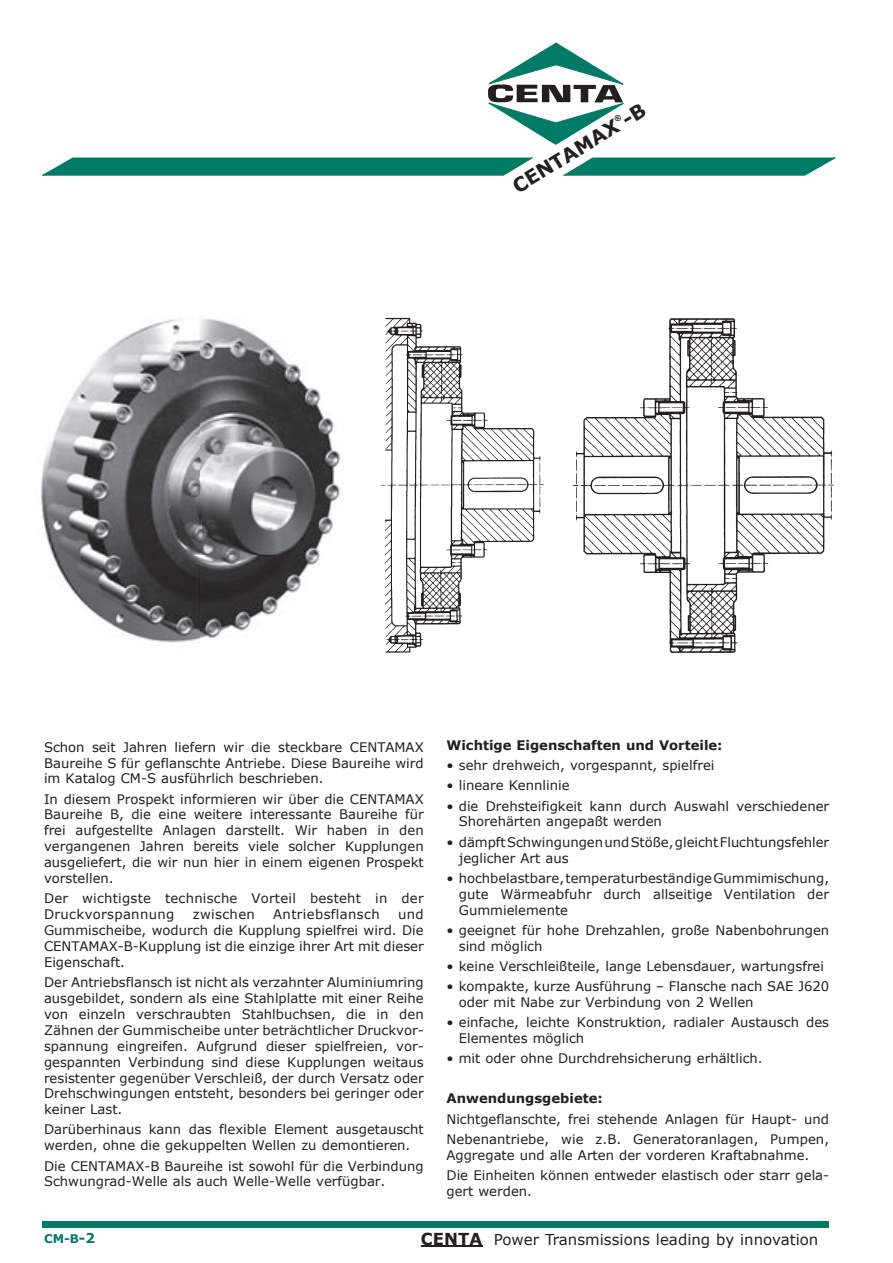
<style>
.page{position:relative;width:893px;height:1263px;background:#fff}
.page>*{position:absolute;margin:0;border:0;box-sizing:border-box;transform-origin:0 0}
.t1{font:700 19.5px "Verdana";color:#231f20}
.t2{font:15px "Verdana";color:#231f20}
.t3{font:13.2px/15.9px "Verdana";color:#231f20}
.t4{font:13.2px/15.9px "Verdana";letter-spacing:.02em;color:#231f20}
.t5{font:700 13.2px "Verdana";color:#231f20}
.t6{font:13.2px "Verdana";letter-spacing:.025em;color:#231f20}
.t7{font:700 12px "Verdana";color:#007c66}
.s1{font-size:13.5px}
.s2{font-weight:700;font-size:16.5px}
</style>
<div class="page">
<div style="left:43px;top:1222px;width:786px;height:6px;background:#007c66"></div>
<hr style="left:421px;top:1245px;width:61px;height:2px;background:#231f20">
<img style="left:381px;top:317px;width:454px;height:336px">
<img style="left:41px;top:318px;width:300px;height:325px">
<svg style="left:43px;top:43px;width:792px;height:133px"></svg>
<h1 class="t1" style="left:508px;top:176px;width:154px;rotate:-31deg">CENTAMAX -B</h1>
<p class="t3" style="left:44px;top:738px;width:381px;text-align:justify">Schon seit Jahren liefern wir die steckbare CENTAMAX Baureihe S für geflanschte Antriebe. Diese Baureihe wird im Katalog CM-S ausführlich beschrieben.</p>
<p class="t3" style="left:44px;top:790px;width:381px;text-align:justify">In diesem Prospekt informieren wir über die CENTAMAX Baureihe B, die eine weitere interessante Baureihe für frei aufgestellte Anlagen darstellt. Wir haben in den vergangenen Jahren bereits viele solcher Kupplungen ausgeliefert, die wir nun hier in einem eigenen Prospekt vorstellen.</p>
<p class="t4" style="left:44px;top:890px;width:381px">Der wichtigste technische Vorteil besteht in der<br>Druckvorspannung</p>
<p class="t6" style="left:193px;top:906px;width:64px">zwischen</p>
<p class="t6" style="left:273px;top:906px;width:108px">Antriebsflansch</p>
<p class="t3" style="left:44px;top:906px;width:381px;text-align:justify;text-indent:354px">und Gummischeibe, wodurch die Kupplung spielfrei wird. Die CENTAMAX-B-Kupplung ist die einzige ihrer Art mit dieser Eigenschaft.</p>
<p class="t3" style="left:44px;top:974px;width:381px;text-align:justify">Der Antriebsflansch ist nicht als verzahnter Aluminiumring ausgebildet, sondern als eine Stahlplatte mit einer Reihe von einzeln verschraubten Stahlbuchsen, die in den Zähnen der Gummischeibe unter beträchtlicher Druckvor&shy;span nung eingreifen. Aufgrund dieser spielfreien, vor&shy;gespannten Verbindung sind diese Kupplungen weitaus resistenter gegenüber Verschleiß, der durch Versatz oder Drehschwingungen entsteht, besonders bei geringer oder keiner Last.</p>
<p class="t3" style="left:44px;top:1121px;width:381px">Darüberhinaus kann das flexible Element ausgetauscht werden, ohne die gekuppelten Wellen zu demontieren.</p>
<p class="t3" style="left:44px;top:1157px;width:381px">Die CENTAMAX-B Baureihe ist sowohl für die Verbindung<br>Schwungrad-Welle als auch Welle-Welle verfügbar.</p>
<p class="t5" style="left:446px;top:737px;width:278px">Wichtige Eigenschaften und Vorteile:</p>
<p class="t3" style="left:446px;top:757px;width:269px">• sehr drehweich, vorgespannt, spielfrei</p>
<p class="t3" style="left:446px;top:777px;width:125px">• lineare Kennlinie</p>
<p class="t3" style="left:459px;top:797px;width:372px;text-indent:-12px">• die Drehsteifigkeit kann durch Auswahl verschiedener<br>Shorehärten angepaßt werden</p>
<p class="t3" style="left:459px;top:833px;width:372px;text-indent:-12px">• dämpft Schwingungen und Stöße, gleicht Fluchtungsfehler jeglicher Art aus</p>
<p class="t3" style="left:459px;top:869px;width:372px;text-align:justify;text-indent:-12px">• hochbelastbare, temperaturbeständige Gummimischung, gute Wärmeabfuhr durch allseitige Ventilation der Gum mi elemente</p>
<p class="t3" style="left:459px;top:921px;width:372px;text-indent:-12px">• geeignet für hohe Drehzahlen, große Nabenbohrungen sind möglich</p>
<p class="t3" style="left:446px;top:957px;width:379px">• keine Verschleißteile, lange Lebensdauer, wartungsfrei</p>
<p class="t3" style="left:459px;top:978px;width:372px;text-indent:-12px">• kompakte, kurze Ausführung – Flansche nach SAE J620 oder mit Nabe zur Verbindung von 2 Wellen</p>
<p class="t3" style="left:459px;top:1014px;width:372px;text-indent:-12px">• einfache, leichte Konstruktion, radialer Austausch des<br>Elementes möglich</p>
<p class="t3" style="left:446px;top:1050px;width:318px">• mit oder ohne Durchdrehsicherung erhältlich.</p>
<p class="t5" style="left:446px;top:1090px;width:158px">Anwendungsgebiete:</p>
<p class="t3" style="left:446px;top:1108px;width:384px;line-height:20.1px">Nichtgeflanschte, frei stehende Anlagen für Haupt- und<br>Nebenantriebe, wie z.B. Generatoranlagen, Pumpen,</p>
<p class="t3" style="left:446px;top:1144px;width:384px;line-height:20.1px">Aggre gate und alle Arten der vorderen Kraftabnahme.<br>Die Einheiten können entweder elastisch oder starr gela-</p>
<p class="t3" style="left:446px;top:1182px;width:87px">gert werden.</p>
<p class="t7" style="left:44px;top:1230px;width:53px">CM-B<span class="s1">-2</span></p>
<p class="t2" style="left:421px;top:1230px;width:399px"><span class="s2">CENTA</span> Power Transmissions leading by innovation</p>
</div>
